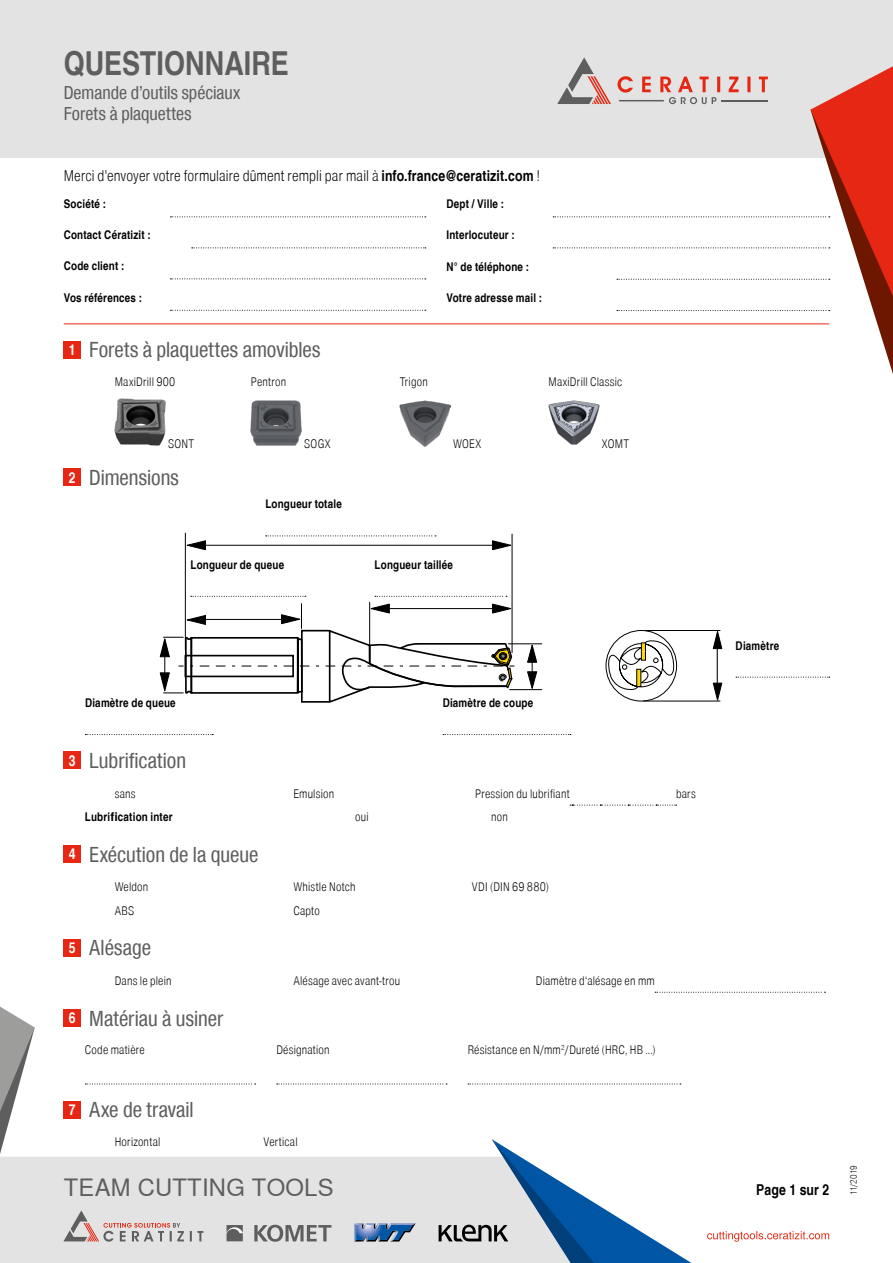
<style>
.page{position:relative;width:893px;height:1263px;background:#fff}
.page>*{position:absolute;margin:0;border:0;box-sizing:border-box;transform-origin:0 0}
.t1{font:700 33px "Nimbus Sans WNT Global Cond";color:#5f5e5e}
.t2{font:23.85px "Nimbus Sans WNT Global";letter-spacing:.01em;color:#5f5e5e}
.t3{font:21px "Nimbus Sans WNT Global Cond";color:#5f5e5e}
.t4{font:18px/21.6px "Nimbus Sans WNT Global Cond";color:#5f5e5e}
.t5{font:300 15px "Nimbus Sans WNT Global Cond";letter-spacing:.005em;color:#000}
.t6{font:700 15px "Nimbus Sans WNT Global Cond";letter-spacing:.005em;color:#000}
.t7{font:300 12px "Nimbus Sans WNT Global Cond";letter-spacing:.015em;color:#000}
.t8{font:700 12px "Nimbus Sans WNT Global Cond";letter-spacing:.015em;color:#000}
.t9{font:300 9px "Nimbus Sans WNT Global Cond";letter-spacing:-.01em;color:#000}
.s1{font-weight:700}
.s2{font-weight:700;font-size:15px;color:#fff}
</style>
<div class="page">
<div style="left:0;top:0;width:893px;height:157px;background:#e3e3e3"></div>
<div style="left:0;top:1157px;width:439px;height:106px;background:#e3e3e3"></div>
<svg style="left:63px;top:1210px;width:140px;height:31px;background:#d2c8c8"></svg>
<svg style="left:254px;top:1225px;width:77px;height:17px"></svg>
<svg style="left:226px;top:1225px;width:17px;height:16px"></svg>
<svg style="left:354px;top:1223px;width:62px;height:18px"></svg>
<svg style="left:0;top:1006px;width:35px;height:148px"></svg>
<svg style="left:707px;top:1231px;width:122px;height:11px"></svg>
<svg style="left:439px;top:1139px;width:252px;height:124px"></svg>
<hr style="left:64px;top:324px;width:765px;height:1px;background:#e52713">
<svg style="left:553px;top:57px;width:340px;height:317px"></svg>
<svg style="left:170px;top:310px;width:256px;height:1px"></svg>
<svg style="left:170px;top:279px;width:256px;height:1px"></svg>
<svg style="left:192px;top:247px;width:234px;height:1px"></svg>
<svg style="left:170px;top:216px;width:256px;height:1px"></svg>
<div style="left:64px;top:1101px;width:17px;height:17px;background:#e52713"></div>
<svg style="left:85px;top:1084px;width:171px;height:1px"></svg>
<svg style="left:277px;top:1084px;width:170px;height:1px"></svg>
<svg style="left:468px;top:1084px;width:213px;height:1px"></svg>
<div style="left:64px;top:1009px;width:17px;height:17px;background:#e52713"></div>
<svg style="left:655px;top:992px;width:170px;height:1px"></svg>
<div style="left:64px;top:939px;width:17px;height:17px;background:#e52713"></div>
<div style="left:64px;top:845px;width:17px;height:17px;background:#e52713"></div>
<div style="left:64px;top:752px;width:17px;height:17px;background:#e52713"></div>
<svg style="left:570px;top:805px;width:107px;height:1px"></svg>
<hr style="left:185px;top:533px;width:1px;height:118px;background:#000">
<hr style="left:512px;top:534px;width:1px;height:119px;background:#000">
<hr style="left:191px;top:545px;width:314px;height:1px;background:#000">
<hr style="left:510px;top:689px;width:32px;height:1px;background:#000">
<svg style="left:186px;top:540px;width:20px;height:11px"></svg>
<svg style="left:492px;top:540px;width:20px;height:11px"></svg>
<hr style="left:508px;top:643px;width:34px;height:1px;background:#000">
<hr style="left:645px;top:630px;width:75px;height:1px;background:#000">
<hr style="left:643px;top:701px;width:77px;height:1px;background:#000">
<hr style="left:532px;top:648px;width:1px;height:35px;background:#000">
<svg style="left:527px;top:671px;width:11px;height:18px"></svg>
<svg style="left:526px;top:644px;width:12px;height:19px"></svg>
<hr style="left:369px;top:602px;width:1px;height:44px;background:#000">
<svg style="left:159px;top:603px;width:355px;height:100px"></svg>
<hr style="left:717px;top:634px;width:1px;height:62px;background:#000">
<svg style="left:605px;top:630px;width:72px;height:72px"></svg>
<svg style="left:641px;top:642px;width:5px;height:19px"></svg>
<svg style="left:712px;top:682px;width:11px;height:19px"></svg>
<svg style="left:712px;top:630px;width:11px;height:20px"></svg>
<svg style="left:636px;top:669px;width:5px;height:18px"></svg>
<svg style="left:736px;top:677px;width:94px;height:1px"></svg>
<svg style="left:443px;top:734px;width:128px;height:1px"></svg>
<svg style="left:85px;top:734px;width:128px;height:1px"></svg>
<svg style="left:375px;top:596px;width:132px;height:1px"></svg>
<svg style="left:191px;top:596px;width:115px;height:1px"></svg>
<svg style="left:266px;top:535px;width:170px;height:1px"></svg>
<div style="left:64px;top:469px;width:17px;height:17px;background:#e52713"></div>
<img style="left:115px;top:399px;width:51px;height:47px">
<img style="left:251px;top:400px;width:51px;height:46px">
<img style="left:400px;top:400px;width:51px;height:46px">
<img style="left:549px;top:400px;width:51px;height:44px">
<div style="left:64px;top:341px;width:17px;height:17px;background:#e52713"></div>
<h1 class="t1" style="left:64px;top:44px;width:227px">QUESTIONNAIRE</h1>
<h3 class="t4" style="left:64px;top:82px;width:178px">Demande d’outils spéciaux<br>Forets à plaquettes</h3>
<p class="t5" style="left:64px;top:167px;width:478px">Merci d'envoyer votre formulaire dûment rempli par mail à <span class="s1">info.france@ceratizit.com</span> !</p>
<p class="t8" style="left:64px;top:197px;width:44px">Société :</p>
<p class="t8" style="left:446px;top:197px;width:59px">Dept / Ville :</p>
<p class="t8" style="left:64px;top:228px;width:89px">Contact Cératizit :</p>
<p class="t8" style="left:446px;top:228px;width:70px">Interlocuteur :</p>
<p class="t8" style="left:64px;top:259px;width:62px">Code client :</p>
<p class="t8" style="left:446px;top:260px;width:84px">N° de téléphone :</p>
<p class="t8" style="left:64px;top:291px;width:80px">Vos références :</p>
<p class="t8" style="left:446px;top:291px;width:97px">Votre adresse mail :</p>
<h3 class="t3" style="left:69px;top:338px;width:253px"><span class="s2">1</span> Forets à plaquettes amovibles</h3>
<p class="t7" style="left:115px;top:375px;width:62px">MaxiDrill 900</p>
<p class="t7" style="left:251px;top:375px;width:37px">Pentron</p>
<p class="t7" style="left:400px;top:375px;width:30px">Trigon</p>
<p class="t7" style="left:549px;top:375px;width:75px">MaxiDrill Classic</p>
<p class="t7" style="left:168px;top:436px;width:28px">SONT</p>
<p class="t7" style="left:304px;top:436px;width:28px">SOGX</p>
<p class="t7" style="left:453px;top:436px;width:30px">WOEX</p>
<p class="t7" style="left:602px;top:436px;width:29px">XOMT</p>
<h3 class="t3" style="left:69px;top:465px;width:112px"><span class="s2">2</span> Dimensions</h3>
<p class="t8" style="left:265px;top:497px;width:78px">Longueur totale</p>
<p class="t8" style="left:190px;top:558px;width:95px">Longueur de queue</p>
<p class="t8" style="left:375px;top:558px;width:80px">Longueur taillée</p>
<p class="t8" style="left:85px;top:696px;width:92px">Diamètre de queue</p>
<p class="t8" style="left:443px;top:696px;width:92px">Diamètre de coupe</p>
<h3 class="t3" style="left:69px;top:748px;width:119px"><span class="s2">3</span> Lubrification</h3>
<p class="t7" style="left:115px;top:786px;width:22px">sans</p>
<p class="t7" style="left:293px;top:786px;width:42px">Emulsion</p>
<p class="t7" style="left:475px;top:786px;width:96px">Pression du lubrifiant</p>
<p class="t7" style="left:676px;top:786px;width:21px">bars</p>
<p class="t8" style="left:85px;top:810px;width:89px">Lubrification inter</p>
<p class="t7" style="left:355px;top:810px;width:15px">oui</p>
<p class="t7" style="left:491px;top:810px;width:18px">non</p>
<h3 class="t3" style="left:69px;top:842px;width:191px"><span class="s2">4</span> Exécution de la queue</h3>
<p class="t7" style="left:115px;top:880px;width:35px">Weldon</p>
<p class="t7" style="left:293px;top:880px;width:64px">Whistle Notch</p>
<p class="t7" style="left:472px;top:880px;width:78px">VDI (DIN 69 880)</p>
<p class="t7" style="left:115px;top:903px;width:21px">ABS</p>
<p class="t7" style="left:293px;top:903px;width:28px">Capto</p>
<h3 class="t3" style="left:69px;top:935px;width:84px"><span class="s2">5</span> Alésage</h3>
<p class="t7" style="left:115px;top:974px;width:58px">Dans le plein</p>
<p class="t7" style="left:293px;top:974px;width:108px">Alésage avec avant-trou</p>
<p class="t7" style="left:536px;top:974px;width:120px">Diamètre d‘alésage en mm</p>
<h3 class="t3" style="left:69px;top:1006px;width:156px"><span class="s2">6</span> Matériau à usiner</h3>
<p class="t7" style="left:85px;top:1043px;width:61px">Code matière</p>
<p class="t7" style="left:276px;top:1043px;width:55px">Désignation</p>
<p class="t7" style="left:468px;top:1043px;width:189px">Résistance en N/mm<sup>2</sup>/Dureté (HRC, HB ...)</p>
<h3 class="t3" style="left:69px;top:1098px;width:126px"><span class="s2">7</span> Axe de travail</h3>
<p class="t7" style="left:115px;top:1135px;width:47px">Horizontal</p>
<p class="t7" style="left:264px;top:1135px;width:36px">Vertical</p>
<h2 class="t2" style="left:64px;top:1173px;width:271px">TEAM CUTTING TOOLS</h2>
<p class="t8" style="left:736px;top:638px;width:45px">Diamètre</p>
<p class="t6" style="left:756px;top:1181px;width:74px">Page 1 sur 2</p>
<p class="t9" style="left:848px;top:1195px;width:32px;rotate:-90deg">11/2019</p>
</div>
